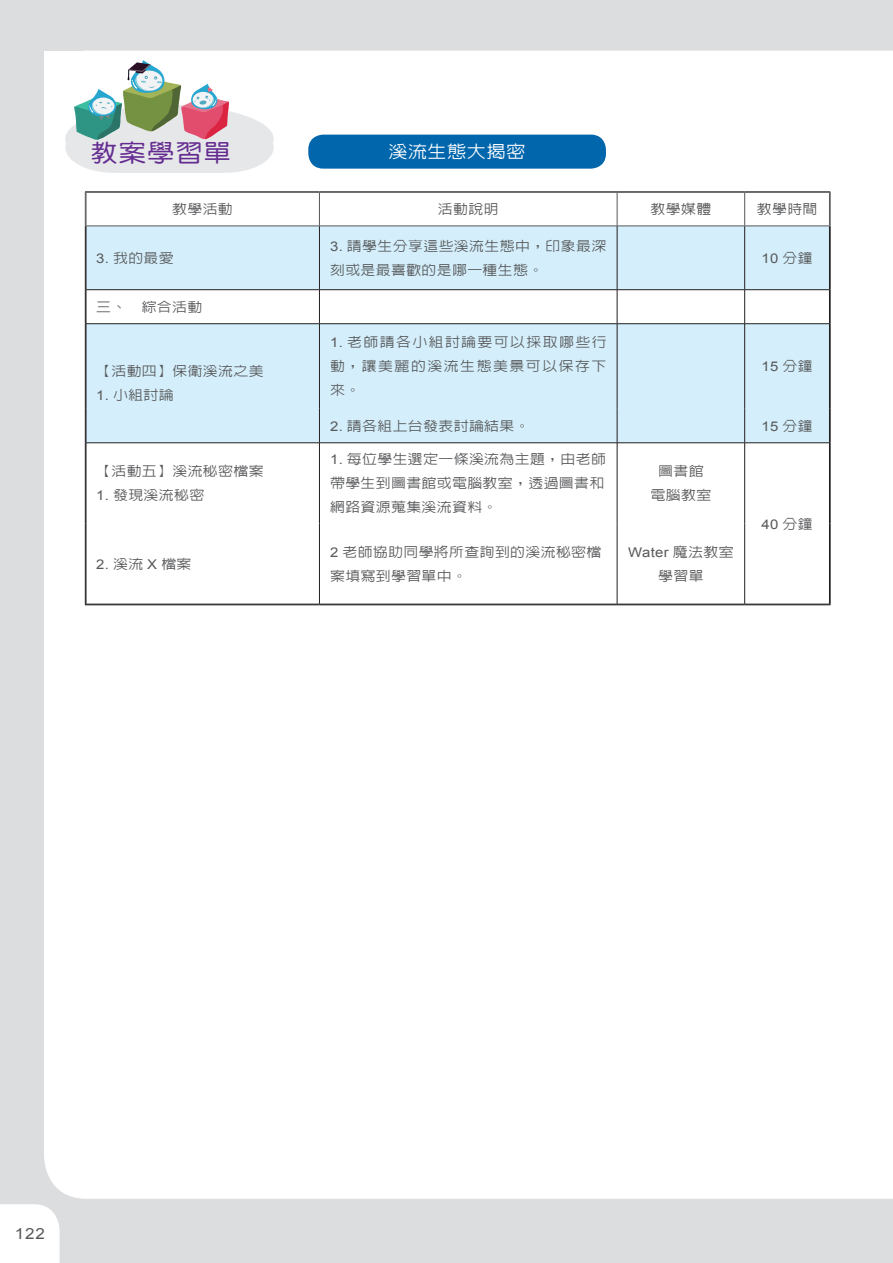
<style>
.page{position:relative;width:893px;height:1263px;background:#dcdddf}
.page>*{position:absolute;margin:0;border:0;box-sizing:border-box;transform-origin:0 0}
.t1{font:24.3px "DF Yuan Md HK BF";letter-spacing:.05em;color:#652d91;scale:1.11 1}
.大表格文w18h20_魔法小叮嚀{font:500 17.25px "Lin Gothic";letter-spacing:.025em;color:#fff;scale:1.11 1}
.t2{font:15.3px "Arial";color:#57585a;scale:1.11 1}
.表格文w14h16{font:500 13.35px/24px "Lin Gothic";letter-spacing:.025em;color:#57585a;scale:1.11 1}
.表格文w14h16-2{font:13.35px "Arial";letter-spacing:.025em;color:#57585a;scale:1.11 1}
.s1{font-family:"Arial";font-weight:400}
.s2{font-family:"Lin Gothic";font-weight:500}
</style>
<div class="page">
<div style="left:44px;top:51px;width:849px;height:1148px;background:#fff"></div>
<div style="left:44px;top:51px;width:274px;height:186px;background:#fff"></div>
<div style="left:0;top:1204px;width:60px;height:59px;background:#fff"></div>
<svg style="left:65px;top:60px;width:209px;height:113px"></svg>
<div style="left:308px;top:135px;width:298px;height:34px;background:#0166ac;border-radius:15px"></div>
<div style="left:87px;top:193px;width:742px;height:33px;background:#fff"></div>
<svg style="left:87px;top:227px;width:742px;height:215px;background:#daf0fa"></svg>
<hr style="left:319px;top:226px;width:1px;height:63px;background:#231f20">
<hr style="left:617px;top:226px;width:1px;height:63px;background:#231f20">
<hr style="left:744px;top:226px;width:1px;height:63px;background:#231f20">
<hr style="left:86px;top:289px;width:233px;height:1px;background:#231f20">
<hr style="left:319px;top:289px;width:298px;height:1px;background:#231f20">
<hr style="left:319px;top:290px;width:1px;height:33px;background:#231f20">
<hr style="left:617px;top:289px;width:128px;height:1px;background:#231f20">
<hr style="left:617px;top:290px;width:1px;height:33px;background:#231f20">
<hr style="left:745px;top:289px;width:84px;height:1px;background:#231f20">
<hr style="left:744px;top:290px;width:1px;height:33px;background:#231f20">
<hr style="left:319px;top:324px;width:1px;height:85px;background:#231f20">
<hr style="left:617px;top:324px;width:1px;height:85px;background:#231f20">
<hr style="left:744px;top:324px;width:1px;height:85px;background:#231f20">
<hr style="left:319px;top:409px;width:1px;height:34px;background:#231f20">
<hr style="left:617px;top:409px;width:1px;height:34px;background:#231f20">
<hr style="left:744px;top:409px;width:1px;height:34px;background:#231f20">
<hr style="left:319px;top:443px;width:1px;height:81px;background:#231f20">
<hr style="left:617px;top:443px;width:1px;height:81px;background:#231f20">
<hr style="left:744px;top:443px;width:1px;height:81px;background:#231f20">
<hr style="left:319px;top:524px;width:1px;height:80px;background:#231f20">
<hr style="left:617px;top:524px;width:1px;height:80px;background:#231f20">
<hr style="left:744px;top:524px;width:1px;height:80px;background:#231f20">
<hr style="left:86px;top:323px;width:233px;height:1px;background:#231f20">
<hr style="left:319px;top:323px;width:298px;height:1px;background:#231f20">
<hr style="left:617px;top:323px;width:128px;height:1px;background:#231f20">
<hr style="left:745px;top:323px;width:84px;height:1px;background:#231f20">
<hr style="left:85px;top:226px;width:1px;height:64px;background:#231f20">
<hr style="left:86px;top:226px;width:1px;height:64px;background:#231f20">
<hr style="left:829px;top:226px;width:1px;height:64px;background:#231f20">
<hr style="left:830px;top:226px;width:1px;height:64px;background:#231f20">
<hr style="left:85px;top:290px;width:1px;height:34px;background:#231f20">
<hr style="left:86px;top:290px;width:1px;height:34px;background:#231f20">
<hr style="left:829px;top:290px;width:1px;height:34px;background:#231f20">
<hr style="left:830px;top:290px;width:1px;height:34px;background:#231f20">
<hr style="left:85px;top:324px;width:1px;height:85px;background:#231f20">
<hr style="left:86px;top:324px;width:1px;height:85px;background:#231f20">
<hr style="left:85px;top:409px;width:1px;height:34px;background:#231f20">
<hr style="left:86px;top:409px;width:1px;height:34px;background:#231f20">
<hr style="left:829px;top:324px;width:1px;height:85px;background:#231f20">
<hr style="left:830px;top:324px;width:1px;height:85px;background:#231f20">
<hr style="left:829px;top:409px;width:1px;height:34px;background:#231f20">
<hr style="left:830px;top:409px;width:1px;height:34px;background:#231f20">
<hr style="left:85px;top:443px;width:1px;height:81px;background:#231f20">
<hr style="left:86px;top:443px;width:1px;height:81px;background:#231f20">
<hr style="left:829px;top:443px;width:1px;height:81px;background:#231f20">
<hr style="left:830px;top:443px;width:1px;height:81px;background:#231f20">
<hr style="left:829px;top:524px;width:1px;height:80px;background:#231f20">
<hr style="left:830px;top:524px;width:1px;height:81px;background:#231f20">
<hr style="left:745px;top:604px;width:85px;height:1px;background:#231f20">
<hr style="left:85px;top:524px;width:1px;height:81px;background:#231f20">
<hr style="left:86px;top:524px;width:1px;height:80px;background:#231f20">
<hr style="left:85px;top:604px;width:234px;height:1px;background:#231f20">
<hr style="left:319px;top:604px;width:298px;height:1px;background:#231f20">
<hr style="left:617px;top:604px;width:128px;height:1px;background:#231f20">
<hr style="left:86px;top:442px;width:233px;height:1px;background:#231f20">
<hr style="left:319px;top:442px;width:298px;height:1px;background:#231f20">
<hr style="left:617px;top:442px;width:128px;height:1px;background:#231f20">
<hr style="left:745px;top:442px;width:84px;height:1px;background:#231f20">
<hr style="left:319px;top:192px;width:1px;height:34px;background:#57585a">
<hr style="left:617px;top:192px;width:1px;height:34px;background:#57585a">
<hr style="left:744px;top:192px;width:1px;height:34px;background:#57585a">
<hr style="left:85px;top:226px;width:234px;height:1px;background:#57585a">
<hr style="left:319px;top:226px;width:298px;height:1px;background:#57585a">
<hr style="left:617px;top:226px;width:128px;height:1px;background:#57585a">
<hr style="left:745px;top:226px;width:85px;height:1px;background:#57585a">
<hr style="left:85px;top:191px;width:234px;height:1px;background:#57585a">
<hr style="left:86px;top:192px;width:233px;height:1px;background:#57585a">
<hr style="left:85px;top:192px;width:1px;height:34px;background:#57585a">
<hr style="left:86px;top:192px;width:1px;height:34px;background:#57585a">
<hr style="left:319px;top:191px;width:298px;height:1px;background:#57585a">
<hr style="left:319px;top:192px;width:298px;height:1px;background:#57585a">
<hr style="left:617px;top:191px;width:128px;height:1px;background:#57585a">
<hr style="left:617px;top:192px;width:128px;height:1px;background:#57585a">
<hr style="left:745px;top:191px;width:85px;height:1px;background:#57585a">
<hr style="left:745px;top:192px;width:85px;height:1px;background:#57585a">
<hr style="left:829px;top:192px;width:1px;height:34px;background:#57585a">
<hr style="left:830px;top:192px;width:1px;height:34px;background:#57585a">
<h1 class="t1" style="left:91px;top:141px;width:128px">教案學習單</h1>
<p class="大表格文w18h20_魔法小叮嚀" style="left:388px;top:143px;width:125px">溪流生態大揭密</p>
<p class="表格文w14h16" style="left:172px;top:197px;width:56px">教學活動</p>
<p class="表格文w14h16" style="left:438px;top:197px;width:56px">活動說明</p>
<p class="表格文w14h16" style="left:651px;top:197px;width:56px">教學媒體</p>
<p class="表格文w14h16" style="left:757px;top:197px;width:56px">教學時間</p>
<p class="表格文w14h16" style="left:96px;top:246px;width:71px"><span class="s1">3.</span> 我的最愛</p>
<p class="表格文w14h16" style="left:330px;top:234px;width:250px"><span class="s1">3.</span> 請學生分享這些溪流生態中，印象最深刻或是最喜歡的是哪一種生態。</p>
<p class="表格文w14h16-2" style="left:762px;top:249px;width:48px">10 <span class="s2">分鐘</span></p>
<p class="表格文w14h16" style="left:96px;top:295px;width:97px">三、 綜合活動</p>
<p class="表格文w14h16" style="left:96px;top:359px;width:152px">【活動四】保衛溪流之美</p>
<p class="表格文w14h16" style="left:96px;top:383px;width:71px"><span class="s1">1.</span> 小組討論</p>
<p class="表格文w14h16" style="left:96px;top:459px;width:152px">【活動五】溪流秘密檔案</p>
<p class="表格文w14h16" style="left:96px;top:483px;width:99px"><span class="s1">1.</span> 發現溪流秘密</p>
<p class="表格文w14h16" style="left:96px;top:552px;width:87px"><span class="s1">2.</span> 溪流 <span class="s1">X</span> 檔案</p>
<p class="表格文w14h16" style="left:330px;top:330px;width:251px;text-align:justify"><span class="s1">1.</span> 老師請各小組討論要可以採取哪些行動，讓美麗的溪流生態美景可以保存下來。</p>
<p class="表格文w14h16-2" style="left:762px;top:358px;width:48px">15 <span class="s2">分鐘</span></p>
<p class="表格文w14h16" style="left:330px;top:414px;width:181px"><span class="s1">2.</span> 請各組上台發表討論結果。</p>
<p class="表格文w14h16-2" style="left:762px;top:417px;width:48px">15 <span class="s2">分鐘</span></p>
<p class="表格文w14h16" style="left:330px;top:447px;width:250px"><span class="s1">1.</span> 每位學生選定一條溪流為主題，由老師帶學生到圖書館或電腦教室，透過圖書和網路資源蒐集溪流資料。</p>
<p class="表格文w14h16" style="left:658px;top:459px;width:42px">圖書館</p>
<p class="表格文w14h16" style="left:651px;top:483px;width:56px">電腦教室</p>
<p class="表格文w14h16" style="left:330px;top:540px;width:246px"><span class="s1">2</span> 老師協助同學將所查詢到的溪流秘密檔案填寫到學習單中。</p>
<p class="表格文w14h16-2" style="left:628px;top:544px;width:96px">Water <span class="s2">魔法教室</span></p>
<p class="表格文w14h16" style="left:658px;top:564px;width:42px">學習單</p>
<p class="表格文w14h16-2" style="left:762px;top:515px;width:48px">40 <span class="s2">分鐘</span></p>
<p class="t2" style="left:15px;top:1223px;width:29px">122</p>
</div>
